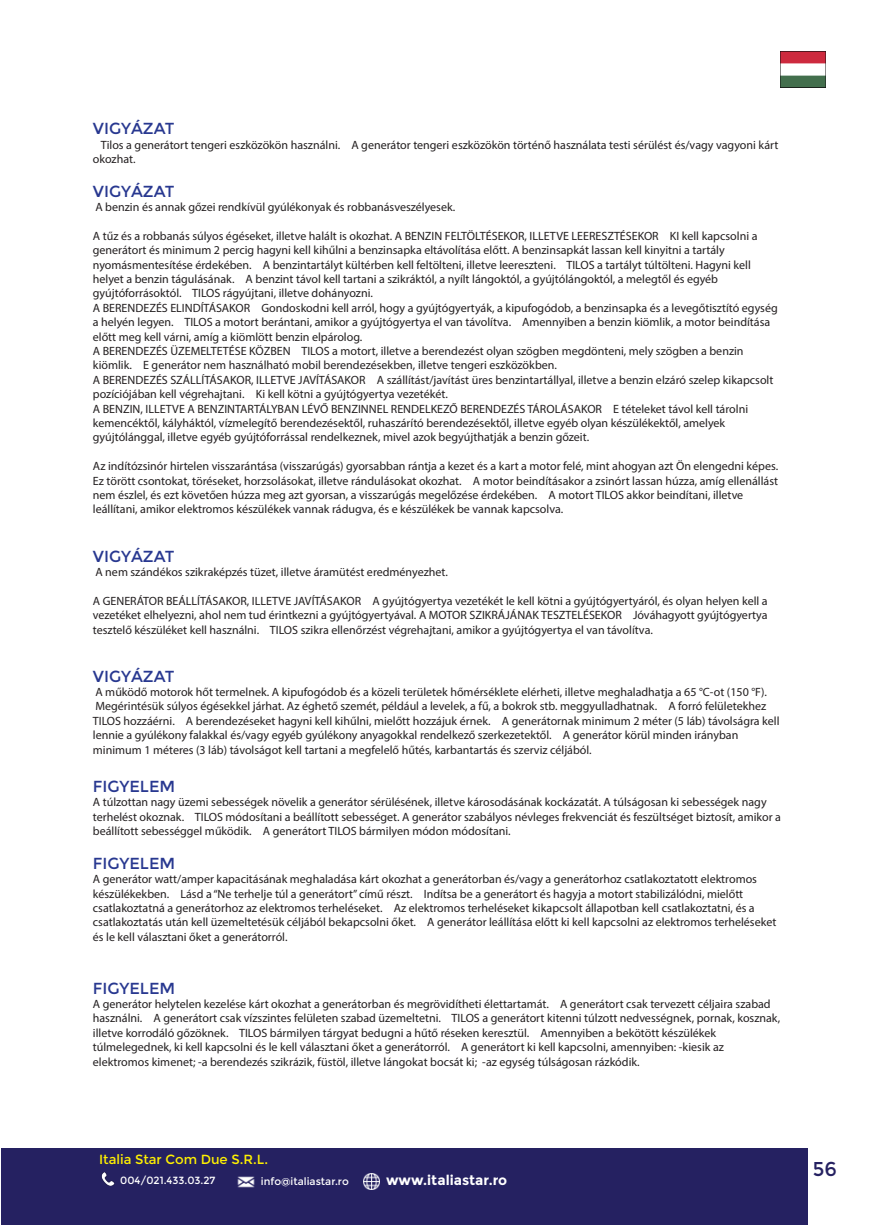
<style>
.page{position:relative;width:874px;height:1225px;background:#fff}
.page>*{position:absolute;margin:0;border:0;box-sizing:border-box;transform-origin:0 0}
.t1{font:20px "Montserrat";color:#252161}
.t2{font:16px "Montserrat";color:#283890}
.t3{font:700 13.8px "Montserrat";color:#fff}
.t4{font:13.2px "Montserrat";color:#fff101}
.t5{font:12px/14.4px "Myriad Pro";color:#231f20}
.t6{font:10.4px "Montserrat";color:#fff}
</style>
<div class="page">
<div style="left:1px;top:1149px;width:806px;height:76px;background:#252161"></div>
<svg style="left:101px;top:1172px;width:13px;height:13px"></svg>
<img style="left:237px;top:1176px;width:18px;height:12px">
<img style="left:363px;top:1173px;width:16px;height:16px">
<img style="left:780px;top:52px;width:45px;height:36px">
<h2 class="t2" style="left:93px;top:119px;width:83px">VIGYÁZAT</h2>
<p class="t5" style="left:93px;top:137px;width:686px;text-indent:8px">Tilos a generátort tengeri eszközökön használni. A generátor tengeri eszközökön történő használata testi sérülést és/vagy vagyoni kárt okozhat.</p>
<h2 class="t2" style="left:93px;top:182px;width:83px">VIGYÁZAT</h2>
<p class="t5" style="left:95px;top:200px;width:361px">A benzin és annak gőzei rendkívül gyúlékonyak és robbanásveszélyesek.</p>
<p class="t5" style="left:93px;top:228px;width:686px">A tűz és a robbanás súlyos égéseket, illetve halált is okozhat. A BENZIN FELTÖLTÉSEKOR, ILLETVE LEERESZTÉSEKOR KI kell kapcsolni a generátort és minimum 2 percig hagyni kell kihűlni a benzinsapka eltávolítása előtt. A benzinsapkát lassan kell kinyitni a tartály nyomásmentesítése érdekében. A benzintartályt kültérben kell feltölteni, illetve leereszteni. TILOS a tartályt túltölteni. Hagyni kell helyet a benzin tágulásának. A benzint távol kell tartani a szikráktól, a nyílt lángoktól, a gyújtólángoktól, a melegtől és egyéb gyújtóforrásoktól. TILOS rágyújtani, illetve dohányozni.<br>A BERENDEZÉS ELINDÍTÁSAKOR Gondoskodni kell arról, hogy a gyújtógyertyák, a kipufogódob, a benzinsapka és a levegőtisztító egység a helyén legyen. TILOS a motort berántani, amikor a gyújtógyertya el van távolítva. Amennyiben a benzin kiömlik, a motor beindítása előtt meg kell várni, amíg a kiömlött benzin elpárolog.<br>A BERENDEZÉS ÜZEMELTETÉSE KÖZBEN TILOS a motort, illetve a berendezést olyan szögben megdönteni, mely szögben a benzin kiömlik. E generátor nem használható mobil berendezésekben, illetve tengeri eszközökben.<br>A BERENDEZÉS SZÁLLÍTÁSAKOR, ILLETVE JAVÍTÁSAKOR A szállítást/javítást üres benzintartállyal, illetve a benzin elzáró szelep kikapcsolt pozíciójában kell végrehajtani. Ki kell kötni a gyújtógyertya vezetékét.<br>A BENZIN, ILLETVE A BENZINTARTÁLYBAN LÉVŐ BENZINNEL RENDELKEZŐ BERENDEZÉS TÁROLÁSAKOR E tételeket távol kell tárolni kemencéktől, kályháktól, vízmelegítő berendezésektől, ruhaszárító berendezésektől, illetve egyéb olyan készülékektől, amelyek gyújtólánggal, illetve egyéb gyújtóforrással rendelkeznek, mivel azok begyújthatják a benzin gőzeit.</p>
<p class="t5" style="left:93px;top:459px;width:686px">Az indítózsinór hirtelen visszarántása (visszarúgás) gyorsabban rántja a kezet és a kart a motor felé, mint ahogyan azt Ön elengedni képes.<br>Ez törött csontokat, töréseket, horzsolásokat, illetve rándulásokat okozhat. A motor beindításakor a zsinórt lassan húzza, amíg ellenállást nem észlel, és ezt követően húzza meg azt gyorsan, a visszarúgás megelőzése érdekében. A motort TILOS akkor beindítani, illetve leállítani, amikor elektromos készülékek vannak rádugva, és e készülékek be vannak kapcsolva.</p>
<h2 class="t2" style="left:93px;top:546px;width:83px">VIGYÁZAT</h2>
<p class="t5" style="left:95px;top:564px;width:354px">A nem szándékos szikraképzés tüzet, illetve áramütést eredményezhet.</p>
<p class="t5" style="left:93px;top:593px;width:676px;text-align:justify">A GENERÁTOR BEÁLLÍTÁSAKOR, ILLETVE JAVÍTÁSAKOR A gyújtógyertya vezetékét le kell kötni a gyújtógyertyáról, és olyan helyen kell a vezetéket elhelyezni, ahol nem tud érintkezni a gyújtógyertyával. A MOTOR SZIKRÁJÁNAK TESZTELÉSEKOR Jóváhagyott gyújtógyertya tesztelő készüléket kell használni. TILOS szikra ellenőrzést végrehajtani, amikor a gyújtógyertya el van távolítva.</p>
<h2 class="t2" style="left:93px;top:666px;width:83px">VIGYÁZAT</h2>
<p class="t5" style="left:93px;top:684px;width:687px">A működő motorok hőt termelnek. A kipufogódob és a közeli területek hőmérséklete elérheti, illetve meghaladhatja a 65 °C-ot (150 °F).<br>Megérintésük súlyos égésekkel járhat. Az éghető szemét, például a levelek, a fű, a bokrok stb. meggyulladhatnak. A forró felületekhez TILOS hozzáérni. A berendezéseket hagyni kell kihűlni, mielőtt hozzájuk érnek. A generátornak minimum 2 méter (5 láb) távolságra kell lennie a gyúlékony falakkal és/vagy egyéb gyúlékony anyagokkal rendelkező szerkezetektől. A generátor körül minden irányban minimum 1 méteres (3 láb) távolságot kell tartani a megfelelő hűtés, karbantartás és szerviz céljából.</p>
<h2 class="t2" style="left:93px;top:777px;width:84px">FIGYELEM</h2>
<p class="t5" style="left:93px;top:795px;width:689px">A túlzottan nagy üzemi sebességek növelik a generátor sérülésének, illetve károsodásának kockázatát. A túlságosan ki sebességek nagy terhelést okoznak. TILOS módosítani a beállított sebességet. A generátor szabályos névleges frekvenciát és feszültséget biztosít, amikor a beállított sebességgel működik. A generátort TILOS bármilyen módon módosítani.</p>
<h2 class="t2" style="left:93px;top:854px;width:84px">FIGYELEM</h2>
<p class="t5" style="left:93px;top:872px;width:684px">A generátor watt/amper kapacitásának meghaladása kárt okozhat a generátorban és/vagy a generátorhoz csatlakoztatott elektromos készülékekben. Lásd a “Ne terhelje túl a generátort” című részt. Indítsa be a generátort és hagyja a motort stabilizálódni, mielőtt csatlakoztatná a generátorhoz az elektromos terheléseket. Az elektromos terheléseket kikapcsolt állapotban kell csatlakoztatni, és a csatlakoztatás után kell üzemeltetésük céljából bekapcsolni őket. A generátor leállítása előtt ki kell kapcsolni az elektromos terheléseket és le kell választani őket a generátorról.</p>
<h2 class="t2" style="left:93px;top:978px;width:84px">FIGYELEM</h2>
<p class="t5" style="left:93px;top:996px;width:688px">A generátor helytelen kezelése kárt okozhat a generátorban és megrövidítheti élettartamát. A generátort csak tervezett céljaira szabad használni. A generátort csak vízszintes felületen szabad üzemeltetni. TILOS a generátort kitenni túlzott nedvességnek, pornak, kosznak, illetve korrodáló gőzöknek. TILOS bármilyen tárgyat bedugni a hűtő réseken keresztül. Amennyiben a bekötött készülékek túlmelegednek, ki kell kapcsolni és le kell választani őket a generátorról. A generátort ki kell kapcsolni, amennyiben: -kiesik az elektromos kimenet; -a berendezés szikrázik, füstöl, illetve lángokat bocsát ki; -az egység túlságosan rázkódik.</p>
<p class="t4" style="left:99px;top:1152px;width:170px">Italia Star Com Due S.R.L.</p>
<p class="t6" style="left:120px;top:1174px;width:97px">004/021.433.03.27</p>
<p class="t6" style="left:261px;top:1175px;width:89px">info@italiastar.ro</p>
<p class="t3" style="left:386px;top:1171px;width:123px">www.italiastar.ro</p>
<h1 class="t1" style="left:812px;top:1157px;width:25px">56</h1>
</div>
